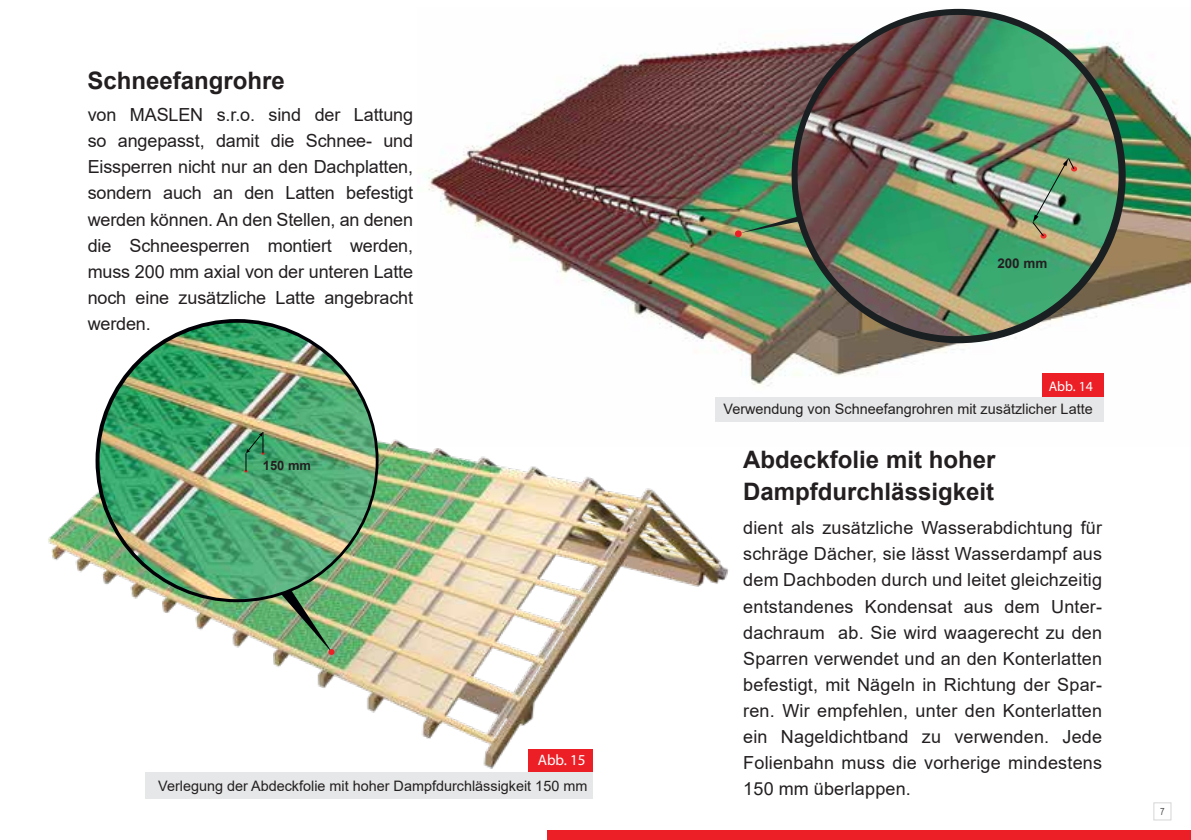
<style>
.page{position:relative;width:1191px;height:840px;background:#fff}
.page>*{position:absolute;margin:0;border:0;box-sizing:border-box;transform-origin:0 0}
.t1{font:700 24px/32px "Arial";color:#231f20}
.t2{font:18px/26px "Arial";color:#231f20;text-align:justify}
.t3{font:15.2px "Myriad Pro";color:#fff}
.t4{font:14.4px "Arial";color:#231f20}
.t5{font:14px "Myriad Pro";color:#fff}
.t6{font:700 13.4px "Arial";color:#231f20}
.t7{font:700 13px "Arial";color:#231f20}
.t8{font:10px "Arial Narrow";color:#4f5050}
</style>
<div class="page">
<img style="left:717px;top:8px;width:474px;height:414px">
<img style="left:783px;top:15px;width:350px;height:336px">
<svg style="left:757px;top:193px;width:124px;height:44px"></svg>
<img style="left:48px;top:51px;width:709px;height:748px">
<div style="left:528px;top:748px;width:65px;height:23px;background:#ec1f26"></div>
<div style="left:145px;top:771px;width:448px;height:27px;background:#e6e7e8"></div>
<div style="left:96px;top:319px;width:282px;height:283px;background:#000107;border-radius:50%"></div>
<img style="left:99px;top:322px;width:277px;height:277px;border-radius:138px">
<svg style="left:244px;top:432px;width:21px;height:40px"></svg>
<img style="left:269px;top:569px;width:65px;height:85px">
<div style="left:1042px;top:373px;width:61px;height:24px;background:#ec1f26"></div>
<div style="left:715px;top:396px;width:388px;height:25px;background:#e6e7e8"></div>
<img style="left:1031px;top:157px;width:46px;height:81px">
<div style="left:547px;top:829px;width:644px;height:10px;background:#ec1f26"></div>
<div style="left:1153px;top:802px;width:18px;height:17px;background:#fff;border:1px solid #d6d6d6"></div>
<h1 class="t1" style="left:87px;top:65px;width:199px">Schneefangrohre</h1>
<p class="t2" style="left:88px;top:102px;width:327px">von MASLEN s.r.o. sind der Lattung so angepasst, damit die Schnee- und Eissperren nicht nur an den Dachplatten, sondern auch an den Latten befestigt werden können. An den Stellen, an denen die Schneesperren montiert werden, muss 200 mm axial von der unteren Latte noch eine zusätzliche Latte angebracht werden.</p>
<p class="t7" style="left:263px;top:455px;width:50px">150 mm</p>
<p class="t3" style="left:538px;top:750px;width:49px">Abb. 15</p>
<p class="t4" style="left:158px;top:775px;width:430px">Verlegung der Abdeckfolie mit hoher Dampfdurchlässigkeit 150 mm</p>
<p class="t6" style="left:997px;top:254px;width:52px">200 mm</p>
<p class="t5" style="left:1048px;top:377px;width:46px">Abb. 14</p>
<p class="t4" style="left:723px;top:399px;width:370px">Verwendung von Schneefangrohren mit zusätzlicher Latte</p>
<h1 class="t1" style="left:743px;top:444px;width:254px">Abdeckfolie mit hoher<br>Dampfdurchlässigkeit</h1>
<p class="t2" style="left:743px;top:514px;width:360px">dient als zusätzliche Wasserabdichtung für schräge Dächer, sie lässt Wasserdampf aus dem Dachboden durch und leitet gleichzeitig entstandenes Kondensat aus dem Unter&shy;dachraum ab. Sie wird waagerecht zu den Sparren verwendet und an den Konterlatten befestigt, mit Nägeln in Richtung der Spar&shy;ren. Wir empfehlen, unter den Konterlatten ein Nageldichtband zu verwenden. Jede Folienbahn muss die vorherige mindestens 150 mm überlappen.</p>
<p class="t8" style="left:1160px;top:803px;width:6px">7</p>
</div>
